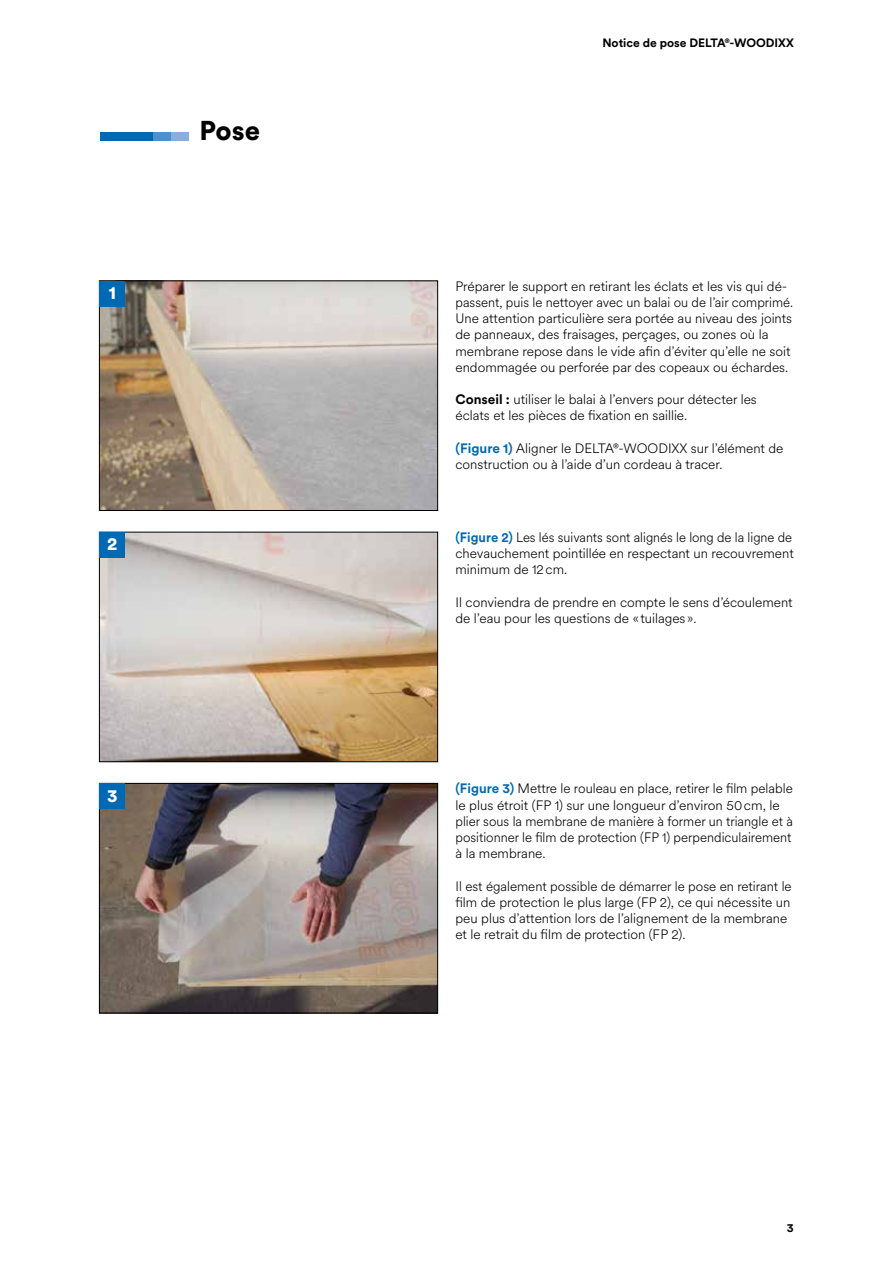
<style>
.page{position:relative;width:893px;height:1263px;background:#fff}
.page>*{position:absolute;margin:0;border:0;box-sizing:border-box;transform-origin:0 0}
.t1{font:900 27px "Circular XX";color:#000}
.t2{font:900 18px "Circular XX";color:#fff}
.t3{font:300 13.5px/16.2px "Circular XX";color:#000}
.t4{font:300 13.5px/16.2px "Circular XX";color:#000;text-align:justify;scale:.96 1}
.t5{font:700 12px "Circular XX";color:#000}
.s1{font-weight:700}
.s2{font-weight:700;color:#0069b4}
</style>
<div class="page">
<img style="left:101px;top:283px;width:335px;height:226px">
<div style="left:99px;top:281px;width:339px;height:230px;border:1px solid #000"></div>
<img style="left:101px;top:534px;width:335px;height:226px">
<div style="left:99px;top:532px;width:339px;height:230px;border:1px solid #000"></div>
<img style="left:101px;top:785px;width:335px;height:226px">
<div style="left:99px;top:783px;width:339px;height:230px;border:1px solid #000"></div>
<div style="left:100px;top:132px;width:53px;height:8px;background:#0069b4"></div>
<div style="left:153px;top:132px;width:18px;height:8px;background:#4f8fcd"></div>
<div style="left:171px;top:132px;width:17px;height:8px;background:#8baddc"></div>
<div style="left:100px;top:281px;width:25px;height:26px;background:#0069b4"></div>
<div style="left:100px;top:532px;width:25px;height:26px;background:#0069b4"></div>
<div style="left:100px;top:783px;width:25px;height:26px;background:#0069b4"></div>
<h2 class="t2" style="left:109px;top:280px;width:9px">1</h2>
<h1 class="t1" style="left:200px;top:112px;width:62px">Pose</h1>
<p class="t5" style="left:602px;top:34px;width:193px">Notice de pose DELTA®-WOODIXX</p>
<p class="t3" style="left:455px;top:277px;width:339px">Préparer le support en retirant les éclats et les vis qui dé&shy;passent, puis le nettoyer avec un balai ou de l’air comprimé.<br>Une attention particulière sera portée au niveau des joints de panneaux, des fraisages, perçages, ou zones où la membrane repose dans le vide afin d’éviter qu’elle ne soit endommagée ou perforée par des copeaux ou échardes.</p>
<p class="t3" style="left:455px;top:391px;width:303px"><span class="s1">Conseil :</span> utiliser le balai à l’envers pour détecter les éclats et les pièces de fixation en saillie.</p>
<p class="t3" style="left:455px;top:439px;width:329px"><span class="s2">(Figure 1)</span> Aligner le DELTA®-WOODIXX sur l’élément de construction ou à l’aide d’un cordeau à tracer.</p>
<h2 class="t2" style="left:107px;top:531px;width:12px">2</h2>
<p class="t4" style="left:455px;top:529px;width:354px"><span class="s2">(Figure 2)</span> Les lés suivants sont alignés le long de la ligne de chevauchement pointillée en respectant un recouvrement minimum de 12cm.</p>
<p class="t3" style="left:455px;top:593px;width:339px">Il conviendra de prendre en compte le sens d’écoulement de l’eau pour les questions de «tuilages ».</p>
<h2 class="t2" style="left:107px;top:783px;width:12px">3</h2>
<p class="t3" style="left:455px;top:780px;width:339px"><span class="s2">(Figure 3)</span> Mettre le rouleau en place, retirer le film pelable le plus étroit (FP 1) sur une longueur d’environ 50cm, le plier sous la membrane de manière à former un triangle et à positionner le film de protection (FP 1) perpendiculairement à la membrane.</p>
<p class="t3" style="left:455px;top:877px;width:338px">Il est également possible de démarrer le pose en retirant le film de protection le plus large (FP 2), ce qui nécessite un peu plus d’attention lors de l’alignement de la membrane et le retrait du film de protection (FP 2).</p>
<p class="t5" style="left:787px;top:1219px;width:8px">3</p>
</div>
